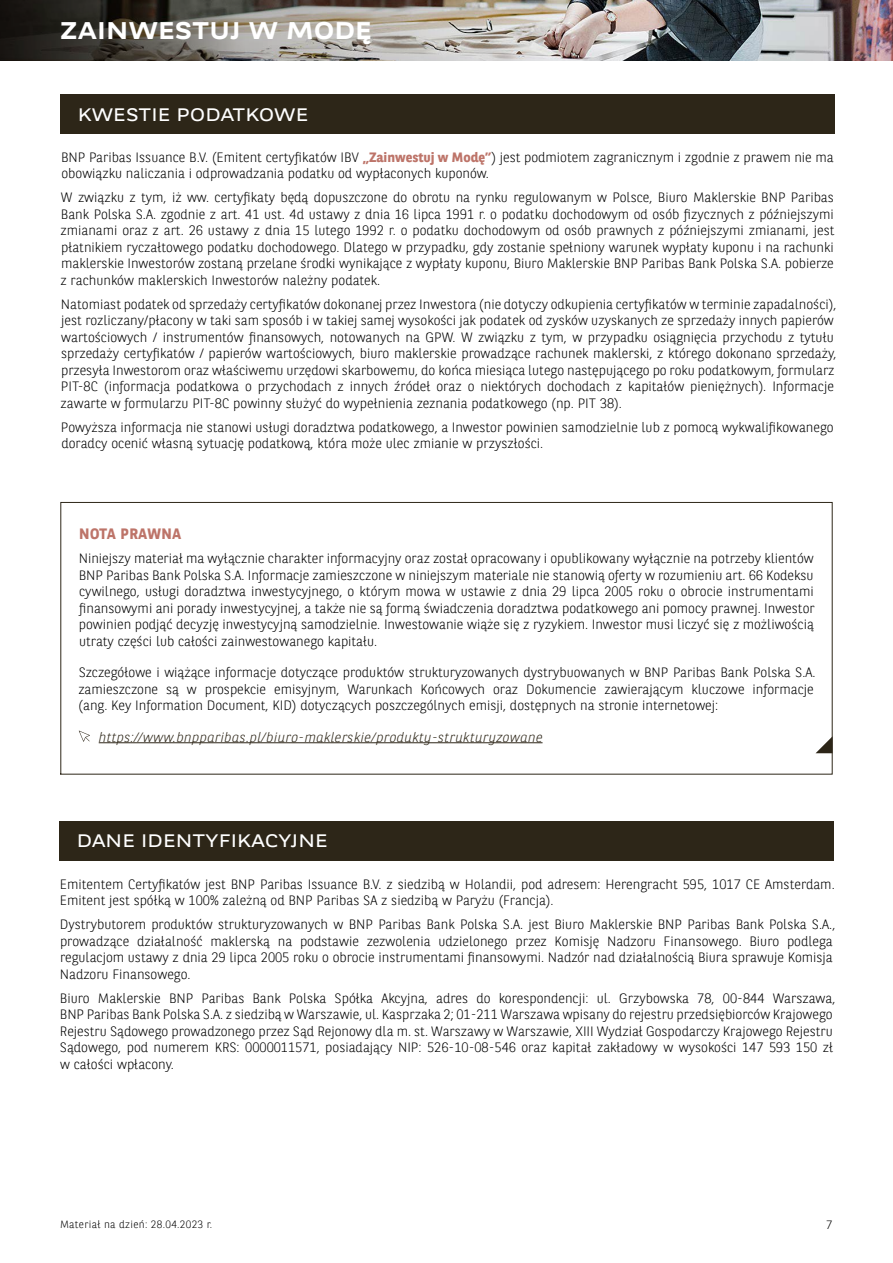
<style>
.page{position:relative;width:893px;height:1263px;background:#fff}
.page>*{position:absolute;margin:0;border:0;box-sizing:border-box;transform-origin:0 0}
.t1{font:700 24px "BNPP Expanded Sans";letter-spacing:.01em;color:#fff}
.t2{font:18px "BNPP Expanded Sans";letter-spacing:.01em;color:#fff}
.t3{font:700 15px "BNPP Sans";letter-spacing:.03em;color:#bd7469}
.t4{font:300 13.5px/16.5px "BNPP Sans";color:#000}
.t5{font:italic 300 13.5px "BNPP Sans";letter-spacing:.03em;color:#2d2618}
.t6{font:300 12px "BNPP Sans";color:#000}
.t7{font:300 10.5px "BNPP Sans";letter-spacing:.03em;color:#000}
.s1{font-weight:700;color:#bd7469}
</style>
<div class="page">
<img style="left:0;top:0;width:893px;height:60px">
<svg style="left:60px;top:502px;width:773px;height:273px"></svg>
<svg style="left:815px;top:736px;width:18px;height:17px"></svg>
<div style="left:59px;top:821px;width:774px;height:39px;background:#2d2618"></div>
<div style="left:61px;top:94px;width:774px;height:39px;background:#2d2618"></div>
<h1 class="t1" style="left:60px;top:14px;width:313px">ZAINWESTUJ W MODĘ</h1>
<h2 class="t2" style="left:78px;top:102px;width:232px">KWESTIE PODATKOWE</h2>
<p class="t4" style="left:61px;top:148px;width:774px">BNP Paribas Issuance B.V. (Emitent certyfikatów IBV <span class="s1">„Zainwestuj w Modę”</span>) jest podmiotem zagranicznym i zgodnie z prawem nie ma obowiązku naliczania i odprowadzania podatku od wypłaconych kuponów.</p>
<p class="t4" style="left:61px;top:189px;width:775px;text-align:justify">W związku z tym, iż ww. certyfikaty będą dopuszczone do obrotu na rynku regulowanym w Polsce, Biuro Maklerskie BNP Paribas Bank Polska S.A. zgodnie z art. 41 ust. 4d ustawy z dnia 16 lipca 1991 r. o podatku dochodowym od osób fizycznych z późniejszymi zmianami oraz z art. 26 ustawy z dnia 15 lutego 1992 r. o podatku dochodowym od osób prawnych z późniejszymi zmianami, jest płatnikiem ryczałtowego podatku dochodowego. Dlatego w przypadku, gdy zostanie spełniony warunek wypłaty kuponu i na rachunki maklerskie Inwestorów zostaną przelane środki wynikające z wypłaty kuponu, Biuro Maklerskie BNP Paribas Bank Polska S.A. pobierze z rachunków maklerskich Inwestorów należny podatek.</p>
<p class="t4" style="left:61px;top:295px;width:777px">Natomiast podatek od sprzedaży certyfikatów dokonanej przez Inwestora (nie dotyczy odkupienia certyfikatów w terminie zapadalności), jest rozliczany/płacony w taki sam sposób i w takiej samej wysokości jak podatek od zysków uzyskanych ze sprzedaży innych papierów wartościowych / instrumentów finansowych, notowanych na GPW. W związku z tym, w przypadku osiągnięcia przychodu z tytułu sprzedaży certyfikatów / papierów wartościowych, biuro maklerskie prowadzące rachunek maklerski, z którego dokonano sprzedaży, przesyła Inwestorom oraz właściwemu urzędowi skarbowemu, do końca miesiąca lutego następującego po roku podatkowym, formularz PIT-8C (informacja podatkowa o przychodach z innych źródeł oraz o niektórych dochodach z kapitałów pieniężnych). Informacje zawarte w formularzu PIT-8C powinny służyć do wypełnienia zeznania podatkowego (np. PIT 38).</p>
<p class="t4" style="left:61px;top:418px;width:774px">Powyższa informacja nie stanowi usługi doradztwa podatkowego, a Inwestor powinien samodzielnie lub z pomocą wykwalifikowanego doradcy ocenić własną sytuację podatkową, która może ulec zmianie w przyszłości.</p>
<p class="t3" style="left:79px;top:524px;width:103px">NOTA PRAWNA</p>
<p class="t4" style="left:79px;top:550px;width:737px;text-align:justify">Niniejszy materiał ma wyłącznie charakter informacyjny oraz został opracowany i opublikowany wyłącznie na potrzeby klientów BNP Paribas Bank Polska S.A. Informacje zamieszczone w niniejszym materiale nie stanowią oferty w rozumieniu art. 66 Kodeksu cywilnego, usługi doradztwa inwestycyjnego, o którym mowa w ustawie z dnia 29 lipca 2005 roku o obrocie instrumentami finansowymi ani porady inwestycyjnej, a także nie są formą świadczenia doradztwa podatkowego ani pomocy prawnej. Inwestor powinien podjąć decyzję inwestycyjną samodzielnie. Inwestowanie wiąże się z ryzykiem. Inwestor musi liczyć się z możliwością utraty części lub całości zainwestowanego kapitału.</p>
<p class="t4" style="left:78px;top:664px;width:739px">Szczegółowe i wiążące informacje dotyczące produktów strukturyzowanych dystrybuowanych w BNP Paribas Bank Polska S.A. zamieszczone są w prospekcie emisyjnym, Warunkach Końcowych oraz Dokumencie zawierającym kluczowe informacje (ang. Key Information Document, KID) dotyczących poszczególnych emisji, dostępnych na stronie internetowej:</p>
<p class="t5" style="left:99px;top:728px;width:445px">https://www.bnpparibas.pl/biuro-maklerskie/produkty-strukturyzowane</p>
<h2 class="t2" style="left:77px;top:829px;width:253px">DANE IDENTYFIKACYJNE</h2>
<p class="t4" style="left:60px;top:875px;width:776px">Emitentem Certyfikatów jest BNP Paribas Issuance B.V. z siedzibą w Holandii, pod adresem: Herengracht 595, 1017 CE Amsterdam.<br>Emitent jest spółką w 100% zależną od BNP Paribas SA z siedzibą w Paryżu (Francja).</p>
<p class="t4" style="left:60px;top:915px;width:777px">Dystrybutorem produktów strukturyzowanych w BNP Paribas Bank Polska S.A. jest Biuro Maklerskie BNP Paribas Bank Polska S.A., prowadzące działalność maklerską na podstawie zezwolenia udzielonego przez Komisję Nadzoru Finansowego. Biuro podlega regulacjom ustawy z dnia 29 lipca 2005 roku o obrocie instrumentami finansowymi. Nadzór nad działalnością Biura sprawuje Komisja Nadzoru Finansowego.</p>
<p class="t4" style="left:60px;top:989px;width:777px">Biuro Maklerskie BNP Paribas Bank Polska Spółka Akcyjna, adres do korespondencji: ul. Grzybowska 78, 00-844 Warszawa, BNP Paribas Bank Polska S.A. z siedzibą w Warszawie, ul. Kasprzaka 2; 01-211 Warszawa wpisany do rejestru przedsiębiorców Krajowego Rejestru Sądowego prowadzonego przez Sąd Rejonowy dla m. st. Warszawy w Warszawie, XIII Wydział Gospodarczy Krajowego Rejestru Sądowego, pod numerem KRS: 0000011571, posiadający NIP: 526-10-08-546 oraz kapitał zakładowy w wysokości 147 593 150 zł w całości wpłacony.</p>
<p class="t7" style="left:60px;top:1217px;width:154px">Materiał na dzień: 28.04.2023 r.</p>
<p class="t6" style="left:826px;top:1216px;width:8px">7</p>
</div>
